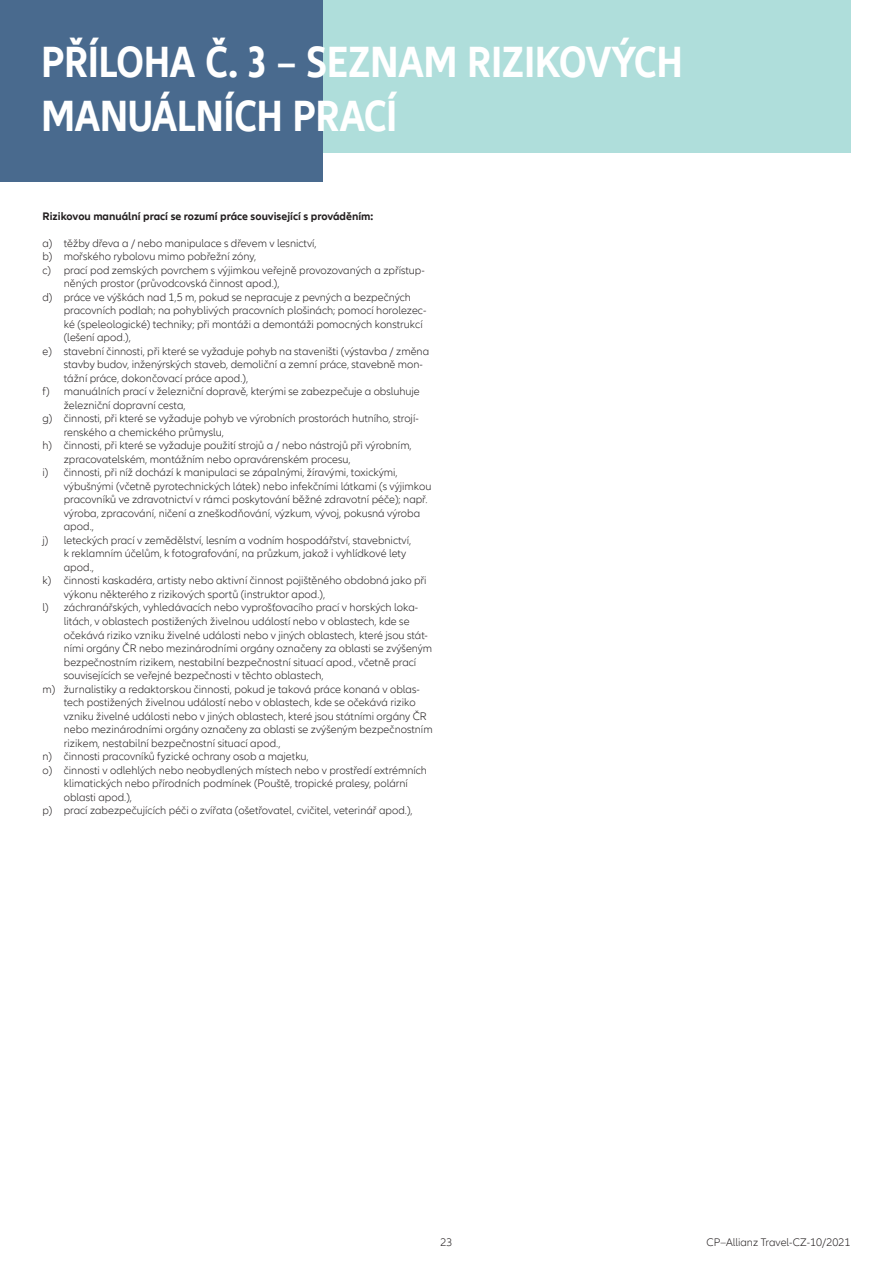
<style>
.page{position:relative;width:893px;height:1263px;background:#fff}
.page>*{position:absolute;margin:0;border:0;box-sizing:border-box;transform-origin:0 0}
.t1{font:700 condensed 45px/54px "Allianz Neo";color:#fff}
.t2{font:300 11.25px/13.5px "Allianz Neo";color:#231f20}
.t3{font:700 11.25px "Allianz Neo";color:#231f20}
</style>
<div class="page">
<div style="left:271px;top:0;width:579px;height:152px;background:#afdedb"></div>
<div style="left:0;top:0;width:322px;height:182px;background:#496a8e"></div>
<p class="t1" style="left:41px;top:36px;width:643px">PŘÍLOHA Č. 3 – SEZNAM RIZIKOVÝCH<br>MANUÁLNÍCH PRACÍ</p>
<p class="t3" style="left:43px;top:210px;width:332px">Rizikovou manuální prací se rozumí práce související s prováděním:</p>
<p class="t2" style="left:43px;top:237px;width:276px">a) těžby dřeva a / nebo manipulace s dřevem v lesnictví,</p>
<p class="t2" style="left:43px;top:250px;width:215px">b) mořského rybolovu mimo pobřežní zóny,</p>
<p class="t2" style="left:64px;top:264px;width:363px;text-indent:-21px">c) prací pod zemských povrchem s výjimkou veřejně provozovaných a zpřístup&shy;něných prostor (průvodcovská činnost apod.),</p>
<p class="t2" style="left:64px;top:291px;width:364px;text-indent:-21px">d) práce ve výškách nad 1,5 m, pokud se nepracuje z pevných a bezpečných pracovních podlah; na pohyblivých pracovních plošinách; pomocí horolezec&shy;ké (speleologické) techniky; při montáži a demontáži pomocných konstrukcí (lešení apod.),</p>
<p class="t2" style="left:64px;top:345px;width:367px;text-indent:-21px">e) stavební činnosti, při které se vyžaduje pohyb na staveništi (výstavba / změna stavby budov, inženýrských staveb, demoliční a zemní práce, stavebně mon&shy;tážní práce, dokončovací práce apod.),</p>
<p class="t2" style="left:64px;top:385px;width:358px;text-indent:-21px">f) manuálních prací v železniční dopravě, kterými se zabezpečuje a obsluhuje železniční dopravní cesta,</p>
<p class="t2" style="left:64px;top:412px;width:356px;text-indent:-21px">g) činnosti, při které se vyžaduje pohyb ve výrobních prostorách hutního, strojí&shy;renského a chemického průmyslu,</p>
<p class="t2" style="left:64px;top:439px;width:349px;text-indent:-21px">h) činnosti, při které se vyžaduje použití strojů a / nebo nástrojů při výrobním, zpracovatelském, montážním nebo opravárenském procesu,</p>
<p class="t2" style="left:64px;top:466px;width:369px;text-indent:-21px">i) činnosti, při níž dochází k manipulaci se zápalnými, žíravými, toxickými, výbušnými (včetně pyrotechnických látek) nebo infekčními látkami (s výjimkou pracovníků ve zdravotnictví v rámci poskytování běžné zdravotní péče); např. výroba, zpracování, ničení a zneškodňování, výzkum, vývoj, pokusná výroba apod.,</p>
<p class="t2" style="left:64px;top:534px;width:349px;text-indent:-21px">j) leteckých prací v zemědělství, lesním a vodním hospodářství, stavebnictví, k reklamním účelům, k fotografování, na průzkum, jakož i vyhlídkové lety apod.,</p>
<p class="t2" style="left:64px;top:574px;width:364px;text-indent:-21px">k) činnosti kaskadéra, artisty nebo aktivní činnost pojištěného obdobná jako při výkonu některého z rizikových sportů (instruktor apod.),</p>
<p class="t2" style="left:64px;top:601px;width:370px;text-indent:-21px">l) záchranářských, vyhledávacích nebo vyprošťovacího prací v horských loka&shy;litách, v oblastech postižených živelnou událostí nebo v oblastech, kde se očekává riziko vzniku živelné události nebo v jiných oblastech, které jsou stát&shy;ními orgány ČR nebo mezinárodními orgány označeny za oblasti se zvýšeným bezpečnostním rizikem, nestabilní bezpečnostní situací apod., včetně prací souvisejících se veřejné bezpečnosti v těchto oblastech,</p>
<p class="t2" style="left:64px;top:682px;width:370px;text-indent:-21px">m) žurnalistiky a redaktorskou činnosti, pokud je taková práce konaná v oblas&shy;tech postižených živelnou událostí nebo v oblastech, kde se očekává riziko vzniku živelné události nebo v jiných oblastech, které jsou státními orgány ČR nebo mezinárodními orgány označeny za oblasti se zvýšeným bezpečnostním rizikem, nestabilní bezpečnostní situací apod.,</p>
<p class="t2" style="left:43px;top:750px;width:268px">n) činnosti pracovníků fyzické ochrany osob a majetku,</p>
<p class="t2" style="left:64px;top:763px;width:365px;text-indent:-21px">o) činnosti v odlehlých nebo neobydlených místech nebo v prostředí extrémních klimatických nebo přírodních podmínek (Pouště, tropické pralesy, polární oblasti apod.),</p>
<p class="t2" style="left:43px;top:804px;width:372px">p) prací zabezpečujících péči o zvířata (ošetřovatel, cvičitel, veterinář apod.),</p>
<p class="t2" style="left:440px;top:1236px;width:14px">23</p>
<p class="t2" style="left:707px;top:1236px;width:145px">CP–Allianz Travel-CZ-10/2021</p>
</div>
